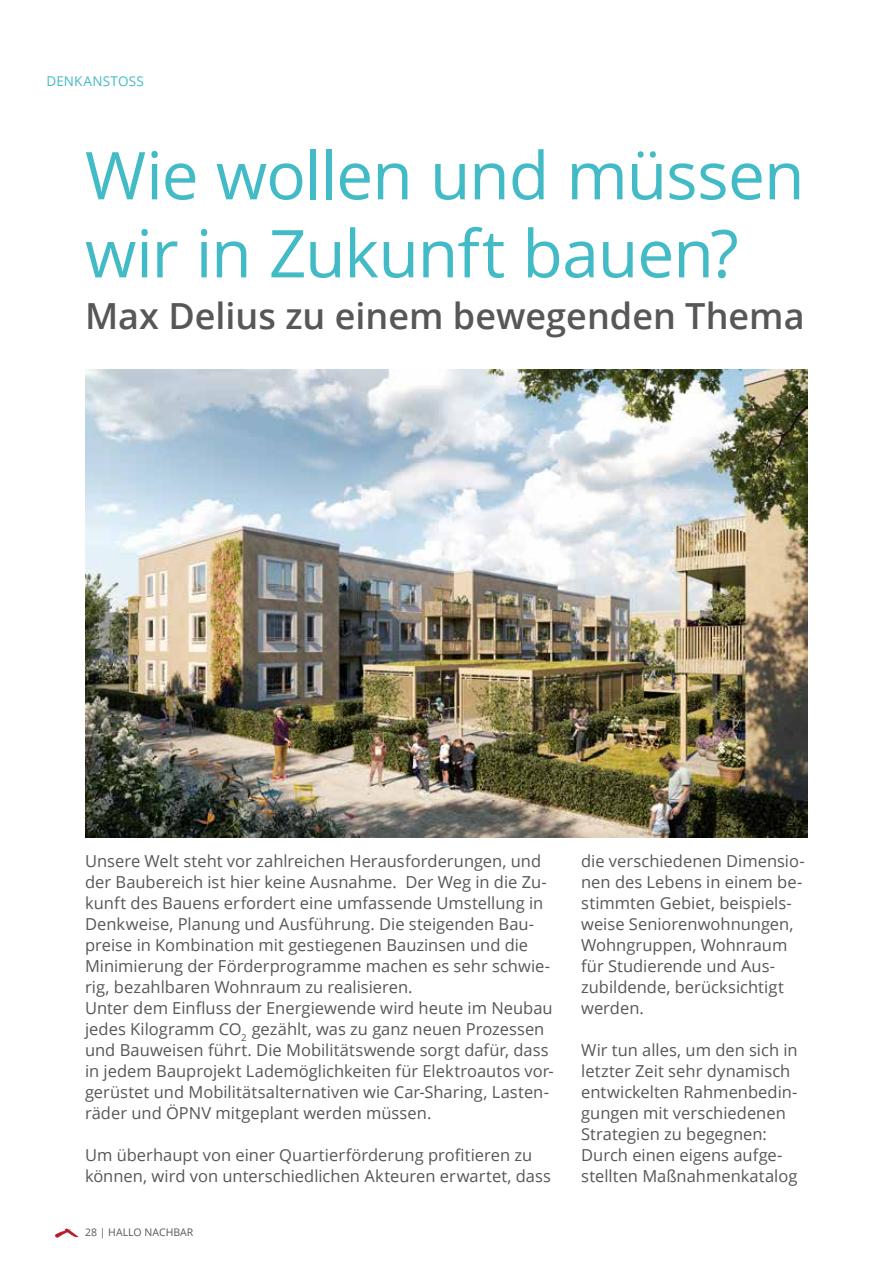
<style>
.page{position:relative;width:893px;height:1263px;background:#fff}
.page>*{position:absolute;margin:0;border:0;box-sizing:border-box;transform-origin:0 0}
.t1{font:66px/78px "Open Sans";letter-spacing:-.015em;color:#42bbc6}
.t2{font:600 36px "Open Sans";color:#575756}
.t3{font:16.5px/21px "Open Sans";color:#575756}
.t4{font:13.5px "Open Sans";letter-spacing:.01em;color:#42bbc6}
.t5{font:10.5px "Open Sans";color:#575756}
</style>
<div class="page">
<svg style="left:55px;top:1228px;width:24px;height:10px"></svg>
<img style="left:85px;top:370px;width:723px;height:468px">
<p class="t4" style="left:46px;top:72px;width:99px">DENKANSTOSS</p>
<h1 class="t1" style="left:85px;top:135px;width:721px">Wie wollen und müssen wir in Zukunft bauen?</h1>
<h2 class="t2" style="left:85px;top:291px;width:721px">Max Delius zu einem bewegenden Thema</h2>
<p class="t3" style="left:85px;top:850px;width:470px">Unsere Welt steht vor zahlreichen Herausforderungen, und der Baubereich ist hier keine Ausnahme. Der Weg in die Zu&shy;kunft des Bauens erfordert eine umfassende Umstellung in Denkweise, Planung und Ausführung. Die steigenden Bau&shy;preise in Kombination mit gestiegenen Bauzinsen und die Minimierung der Förderprogramme machen es sehr schwie&shy;rig, bezahlbaren Wohnraum zu realisieren.<br>Unter dem Einfluss der Energiewende wird heute im Neubau jedes Kilogramm CO<sub>2</sub> gezählt, was zu ganz neuen Prozessen und Bauweisen führt. Die Mobilitätswende sorgt dafür, dass in jedem Bauprojekt Lademöglichkeiten für Elektroautos vor&shy;gerüstet und Mobilitätsalternativen wie Car-Sharing, Lasten&shy;räder und ÖPNV mitgeplant werden müssen.</p>
<p class="t3" style="left:85px;top:1144px;width:467px">Um überhaupt von einer Quartierförderung profitieren zu können, wird von unterschiedlichen Akteuren erwartet, dass</p>
<p class="t5" style="left:85px;top:1225px;width:110px">28 | HALLO NACHBAR</p>
<p class="t3" style="left:581px;top:850px;width:225px">die verschiedenen Dimensio&shy;nen des Lebens in einem be&shy;stimmten Gebiet, beispiels&shy;weise Seniorenwohnungen,<br>Wohngruppen, Wohnraum für Studierende und Aus&shy;zubildende, berücksichtigt werden.</p>
<p class="t3" style="left:581px;top:1039px;width:218px">Wir tun alles, um den sich in letzter Zeit sehr dynamisch entwickelten Rahmenbedin&shy;gungen mit verschiedenen<br>Strategien zu begegnen:<br>Durch einen eigens aufge&shy;stellten Maßnahmenkatalog</p>
</div>
